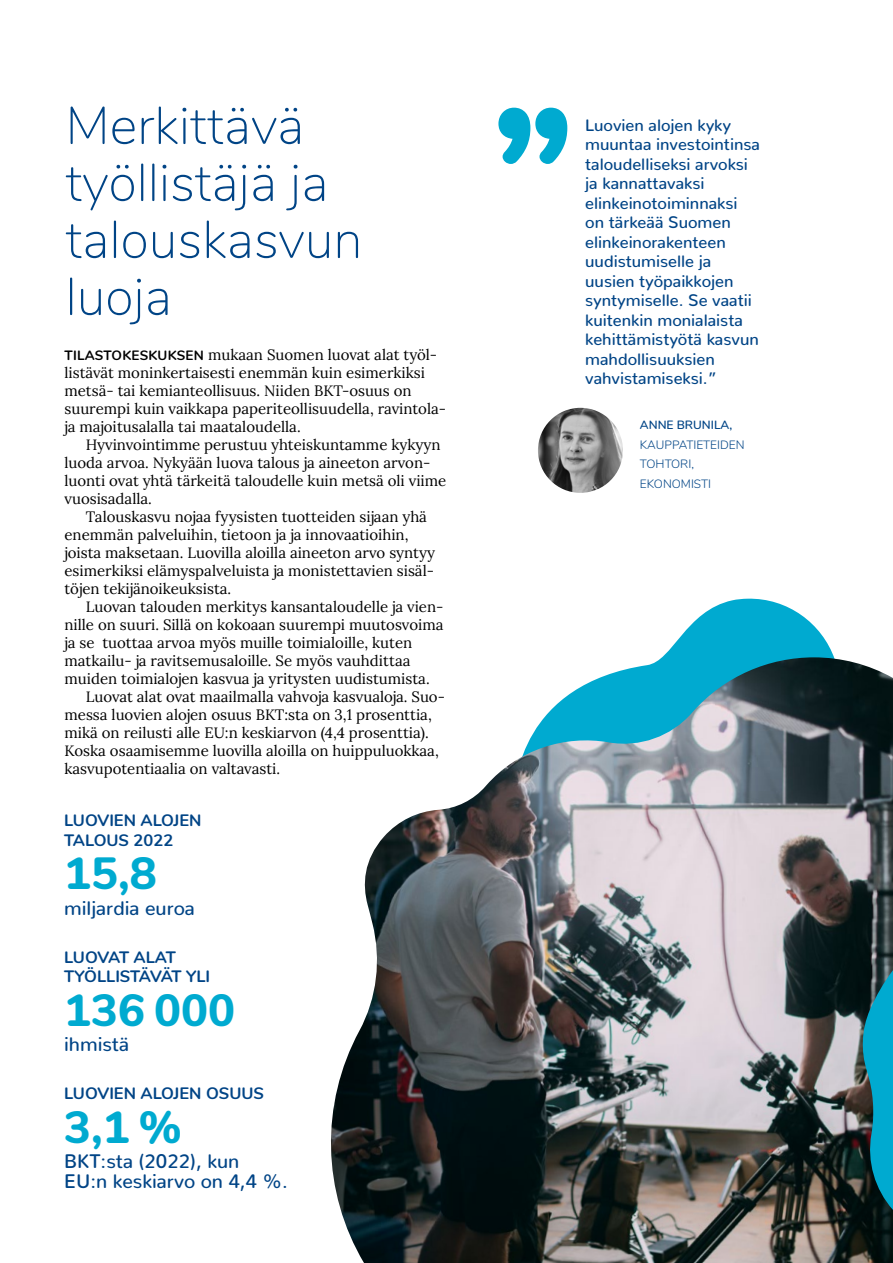
<style>
.page{position:relative;width:893px;height:1263px;background:#fff}
.page>*{position:absolute;margin:0;border:0;box-sizing:border-box;transform-origin:0 0}
.t1{font:200 52.5px/57px "Nunito";color:#004486}
.t2{font:800 45px "Nunito";color:#00aad0}
.t3{font:500 19.5px/19.5px "Nunito";color:#004486}
.t4{font:500 16.5px/19.5px "Nunito";color:#004486}
.t5{font:700 16.5px "Nunito";color:#004486}
.t6{font:700 16.5px "Nunito";letter-spacing:-.025em;color:#004486}
.t7{font:15px/18px "Lora";color:#000}
.t8{font:300 12px/19.5px "Nunito";color:#004486}
.s1{font-family:"Nunito";font-weight:700;font-size:13.5px}
.s2{font-weight:600}
</style>
<div class="page">
<svg style="left:662px;top:598px;width:172px;height:59px;fill:#00aad0"></svg>
<img style="left:331px;top:657px;width:562px;height:606px">
<svg style="left:498px;top:108px;width:69px;height:56px"></svg>
<img style="left:538px;top:408px;width:85px;height:85px;border-radius:43px">
<p class="t1" style="left:66px;top:94px;width:298px">Merkittävä työllistäjä ja talouskasvun luoja</p>
<p class="t7" style="left:64px;top:345px;width:383px"><span class="s1">TILASTOKESKUKSEN</span> mukaan Suomen luovat alat työl&shy;listävät moninkertaisesti enemmän kuin esimerkiksi metsä- tai kemianteollisuus. Niiden BKT-osuus on suurempi kuin vaikkapa paperiteollisuudella, ravintola&shy;ja majoitusalalla tai maataloudella.</p>
<p class="t7" style="left:64px;top:435px;width:383px;text-indent:21px">Hyvinvointimme perustuu yhteiskuntamme kykyyn luoda arvoa. Nykyään luova talous ja aineeton arvon&shy;luonti ovat yhtä tärkeitä taloudelle kuin metsä oli viime vuosisadalla.</p>
<p class="t7" style="left:64px;top:507px;width:372px;text-indent:21px">Talouskasvu nojaa fyysisten tuotteiden sijaan yhä enemmän palveluihin, tietoon ja ja innovaatioihin, joista maksetaan. Luovilla aloilla aineeton arvo syntyy esimerkiksi elämyspalveluista ja monistettavien sisäl&shy;töjen tekijänoikeuksista.</p>
<p class="t7" style="left:64px;top:597px;width:381px;text-indent:21px">Luovan talouden merkitys kansantaloudelle ja vien&shy;nille on suuri. Sillä on kokoaan suurempi muutosvoima ja se tuottaa arvoa myös muille toimialoille, kuten matkailu- ja ravitsemusaloille. Se myös vauhdittaa muiden toimialojen kasvua ja yritysten uudistumista.</p>
<p class="t7" style="left:64px;top:687px;width:382px;text-indent:21px">Luovat alat ovat maailmalla vahvoja kasvualoja. Suo&shy;messa luovien alojen osuus BKT:sta on 3,1 prosenttia, mikä on reilusti alle EU:n keskiarvon (4,4 prosenttia).<br>Koska osaamisemme luovilla aloilla on huippuluokkaa, kasvupotentiaalia on valtavasti.</p>
<p class="t5" style="left:64px;top:808px;width:139px">LUOVIEN ALOJEN</p>
<p class="t5" style="left:64px;top:828px;width:111px">TALOUS 2022</p>
<p class="t2" style="left:64px;top:840px;width:94px">15,8</p>
<p class="t3" style="left:64px;top:896px;width:132px">miljardia euroa</p>
<p class="t6" style="left:64px;top:945px;width:113px">LUOVAT ALAT</p>
<p class="t5" style="left:64px;top:964px;width:147px">TYÖLLISTÄVÄT YLI</p>
<p class="t2" style="left:64px;top:977px;width:172px">136 000</p>
<p class="t3" style="left:64px;top:1032px;width:67px">ihmistä</p>
<p class="t5" style="left:64px;top:1081px;width:201px">LUOVIEN ALOJEN OSUUS</p>
<p class="t2" style="left:64px;top:1094px;width:119px">3,1 %</p>
<p class="t3" style="left:64px;top:1149px;width:225px">BKT:sta (2022), kun<br>EU:n keskiarvo on 4,4 %.</p>
<p class="t4" style="left:585px;top:113px;width:176px">Luovien alojen kyky muuntaa investointinsa taloudelliseksi arvoksi ja kannattavaksi elinkeinotoiminnaksi on tärkeää Suomen elinkeinorakenteen uudistumiselle ja uusien työpaikkojen syntymiselle. Se vaatii kuitenkin monialaista kehittämistyötä kasvun mahdollisuuksien vahvistamiseksi.”</p>
<p class="t8" style="left:640px;top:415px;width:106px"><span class="s2">ANNE BRUNILA,<br></span>KAUPPATIETEIDEN<br>TOHTORI,<br>EKONOMISTI</p>
</div>
